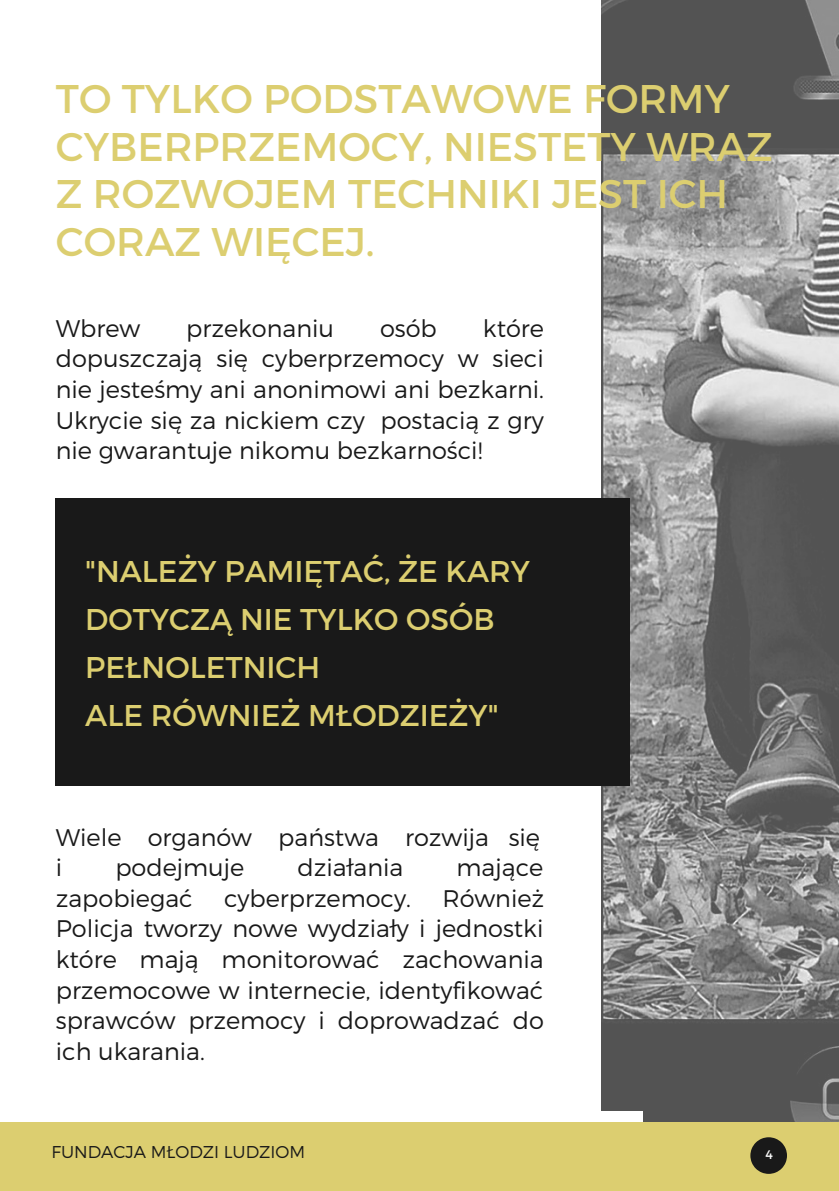
<style>
.page{position:relative;width:839px;height:1191px;background:#fff}
.page>*{position:absolute;margin:0;border:0;box-sizing:border-box;transform-origin:0 0}
.t1{font:40px/47.6px "Montserrat";color:#dcce70}
.t2{font:30px/48px "Montserrat";color:#dcce70}
.t3{font:300 24px/30.6px "Montserrat";color:#191919;text-align:justify}
.t4{font:300 17px "Montserrat";color:#191919}
.t5{font:12.4px "Montserrat";color:#fff}
</style>
<div class="page">
<img style="left:601px;top:0;width:237px;height:1123px">
<div style="left:55px;top:499px;width:574px;height:192px;background:#191919"></div>
<div style="left:55px;top:593px;width:575px;height:192px;background:#191919"></div>
<div style="left:20px;top:1112px;width:622px;height:79px;background:#fff"></div>
<div style="left:0;top:1123px;width:838px;height:68px;background:#dcce70"></div>
<svg style="left:750px;top:1137px;width:37px;height:37px"></svg>
<p class="t1" style="left:56px;top:73px;width:718px">TO TYLKO PODSTAWOWE FORMY<br>CYBERPRZEMOCY, NIESTETY WRAZ<br>Z ROZWOJEM TECHNIKI JEST ICH<br>CORAZ WIĘCEJ.</p>
<p class="t3" style="left:56px;top:312px;width:86px">Wbrew</p>
<p class="t3" style="left:186px;top:312px;width:149px">przekonaniu</p>
<p class="t3" style="left:380px;top:312px;width:58px">osób</p>
<p class="t3" style="left:56px;top:312px;width:489px;text-indent:427px">które dopuszczają się cyberprzemocy w sieci nie jesteśmy ani anonimowi ani bezkarni.<br>Ukrycie się za nickiem czy postacią z gry nie gwarantuje nikomu bezkarności!</p>
<p class="t2" style="left:85px;top:545px;width:446px">"NALEŻY PAMIĘTAĆ, ŻE KARY<br>DOTYCZĄ NIE TYLKO OSÓB<br>PEŁNOLETNICH</p>
<p class="t2" style="left:85px;top:690px;width:415px">ALE RÓWNIEŻ MŁODZIEŻY"</p>
<p class="t3" style="left:56px;top:821px;width:485px">Wiele organów państwa rozwija się</p>
<p class="t3" style="left:56px;top:851px;width:8px">i</p>
<p class="t3" style="left:115px;top:851px;width:130px">podejmuje</p>
<p class="t3" style="left:297px;top:851px;width:107px">działania</p>
<p class="t3" style="left:456px;top:851px;width:88px">mające</p>
<p class="t3" style="left:56px;top:882px;width:138px">zapobiegać</p>
<p class="t3" style="left:224px;top:882px;width:188px">cyberprzemocy.</p>
<p class="t3" style="left:56px;top:882px;width:490px;text-indent:386px">Również Policja tworzy nowe wydziały i jednostki które mają monitorować zachowania przemocowe w internecie, identyfikować sprawców przemocy i doprowadzać do ich ukarania.</p>
<p class="t4" style="left:51px;top:1141px;width:255px">FUNDACJA MŁODZI LUDZIOM</p>
<p class="t5" style="left:765px;top:1146px;width:9px">4</p>
</div>
